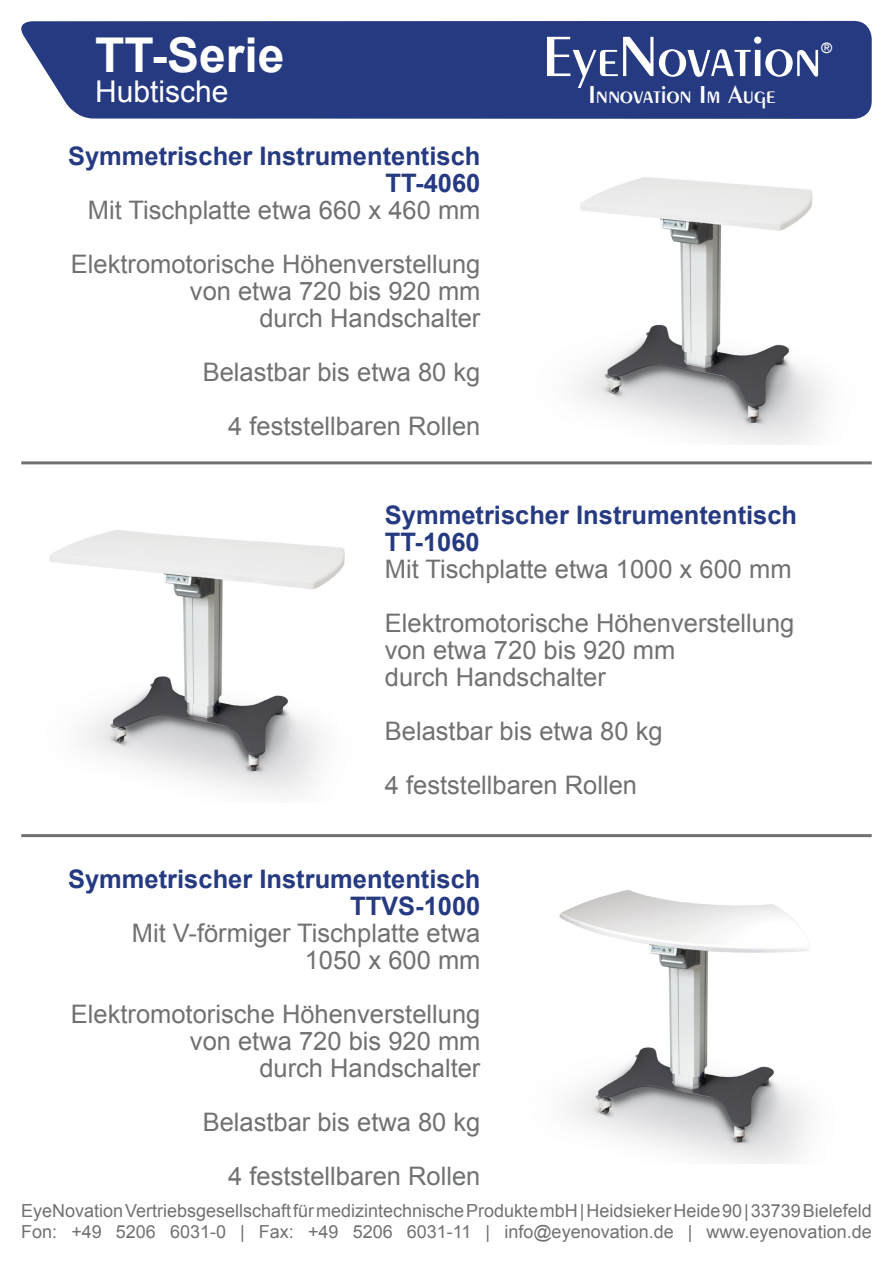
<style>
.page{position:relative;width:893px;height:1263px;background:#fff}
.page>*{position:absolute;margin:0;border:0;box-sizing:border-box;transform-origin:0 0}
.t1{font:60.6px "Penguin Plain";color:#fff}
.t2{font:700 48px "Arial";color:#fff}
.t3{font:30px "Arial";color:#fff}
.t4{font:26.55px "Penguin Plain";color:#fff}
.t5{font:25.5px/27px "Arial";color:#707271;text-align:right}
.t6{font:700 25.5px/27px "Arial";color:#253a81;text-align:right}
.t7{font:18px/21.6px "Arial";color:#707271}
.t8{font:15.75px "Penguin Plain";color:#fff}
.s1{font-weight:400;color:#707271}
</style>
<div class="page">
<div style="left:21px;top:21px;width:851px;height:98px;background:#253a81"></div>
<img style="left:578px;top:177px;width:247px;height:267px">
<img style="left:50px;top:530px;width:295px;height:264px">
<img style="left:559px;top:890px;width:251px;height:273px">
<hr style="left:21px;top:461px;width:851px;height:3px;background:#707271">
<hr style="left:21px;top:834px;width:851px;height:3px;background:#707271">
<p class="t2" style="left:95px;top:23px;width:191px">TT-Serie</p>
<p class="t3" style="left:95px;top:72px;width:135px">Hubtische</p>
<p class="t6" style="left:68px;top:144px;width:414px">Symmetrischer Instrumententisch<br>TT-4060</p>
<p class="t5" style="left:71px;top:184px;width:411px;line-height:54px">Mit Tischplatte etwa 660 x 460 mm<br>Elektromotorische Höhenverstellung</p>
<p class="t5" style="left:190px;top:278px;width:292px">von etwa 720 bis 920 mm durch Handschalter</p>
<p class="t5" style="left:203px;top:359px;width:279px">Belastbar bis etwa 80 kg</p>
<p class="t5" style="left:228px;top:413px;width:254px">4 feststellbaren Rollen</p>
<p class="t1" style="left:542px;top:20px;width:281px">EyeNovation</p>
<p class="t4" style="left:588px;top:78px;width:189px">Innovation Im Auge</p>
<p class="t8" style="left:820px;top:38px;width:14px">®</p>
<p class="t6" style="left:385px;top:502px;width:414px;text-align:left">Symmetrischer Instrumententisch<br>TT-1060</p>
<p class="t5" style="left:385px;top:542px;width:411px;line-height:54px;text-align:left">Mit Tischplatte etwa 1000 x 600 mm<br>Elektromotorische Höhenverstellung</p>
<p class="t5" style="left:385px;top:637px;width:292px;text-align:left">von etwa 720 bis 920 mm durch Handschalter</p>
<p class="t5" style="left:385px;top:718px;width:279px">Belastbar bis etwa 80 kg</p>
<p class="t5" style="left:385px;top:772px;width:254px">4 feststellbaren Rollen</p>
<p class="t6" style="left:68px;top:866px;width:414px">Symmetrischer Instrumententisch<br>TTVS-1000<br><span class="s1">Mit V-förmiger Tischplatte etwa<br>1050 x 600 mm</span></p>
<p class="t5" style="left:71px;top:1001px;width:411px">Elektromotorische Höhenverstellung von etwa 720 bis 920 mm<br>durch Handschalter</p>
<p class="t5" style="left:203px;top:1109px;width:279px">Belastbar bis etwa 80 kg</p>
<p class="t5" style="left:228px;top:1163px;width:254px">4 feststellbaren Rollen</p>
<p class="t7" style="left:21px;top:1199px;width:852px">EyeNovation Vertriebsgesellschaft für medizintechnische Produkte mbH | Heidsieker Heide 90 | 33739 Bielefeld<br>Fon: +49 5206 6031-0 | Fax: +49 5206 6031-11 | info@eyenovation.de | www.eyenovation.de</p>
</div>
